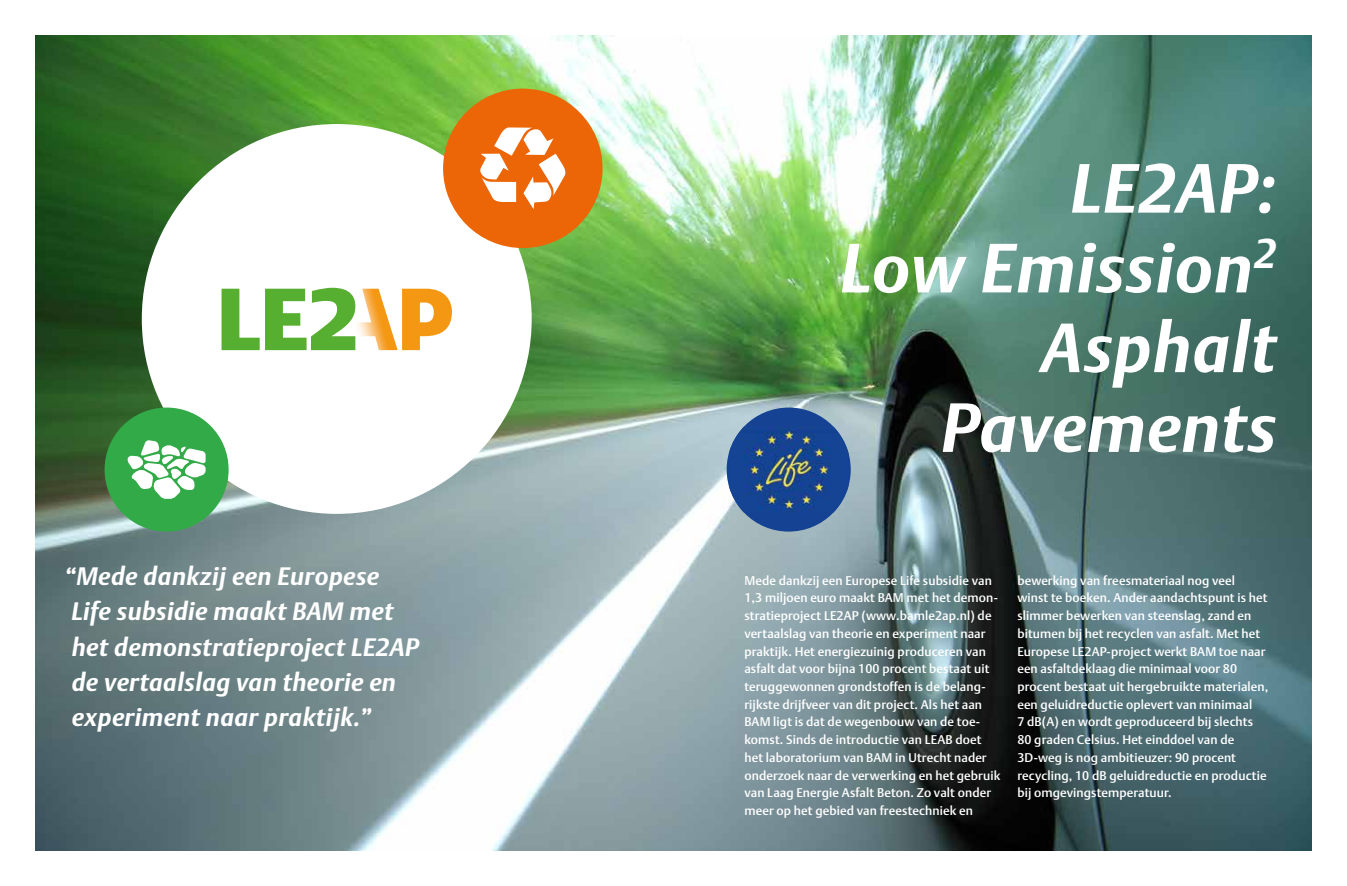
<style>
.page{position:relative;width:1347px;height:886px;background:#fff}
.page>*{position:absolute;margin:0;border:0;box-sizing:border-box;transform-origin:0 0}
.t1{font:italic 700 68.75px/79.8px "DTL Argo T";letter-spacing:.02em;color:#fff;text-align:right}
.t2{font:italic 700 25px/35.4px "DTL Argo T";letter-spacing:.02em;color:#fff}
.t3{font:12.5px/17.8px "DTL Argo T Medium";letter-spacing:.01em;color:#fff}
</style>
<div class="page">
<img style="left:35px;top:35px;width:1276px;height:815px">
<div style="left:142px;top:124px;width:389px;height:390px;background:#fff;border-radius:50%"></div>
<svg style="left:221px;top:288px;width:231px;height:62px"></svg>
<div style="left:443px;top:89px;width:159px;height:159px;background:#ec6608;border-radius:50%"></div>
<svg style="left:480px;top:127px;width:86px;height:82px"></svg>
<div style="left:105px;top:407px;width:124px;height:124px;background:#31aa47;border-radius:50%"></div>
<svg style="left:127px;top:440px;width:79px;height:59px"></svg>
<div style="left:726px;top:407px;width:124px;height:124px;background:#154292;border-radius:50%"></div>
<img style="left:729px;top:426px;width:119px;height:87px">
<h1 class="t1" style="left:840px;top:148px;width:437px">LE2AP:<br>Low Emission<sup>2<br></sup>Asphalt<br>Pavements</h1>
<h2 class="t2" style="left:64px;top:558px;width:356px">“Mede dankzij een Europese<br>Life subsidie maakt BAM met het demonstratieproject LE2AP de vertaalslag van theorie en experiment naar praktijk.”</h2>
<p class="t3" style="left:744px;top:571px;width:257px">Mede dankzij een Europese Life subsidie van 1,3 miljoen euro maakt BAM met het demon&shy;stratieproject LE2AP (www.bamle2ap.nl) de vertaalslag van theorie en experiment naar praktijk. Het energiezuinig produceren van asfalt dat voor bijna 100 procent bestaat uit teruggewonnen grondstoffen is de belang&shy;rijkste drijfveer van dit project. Als het aan BAM ligt is dat de wegenbouw van de toe&shy;komst. Sinds de introductie van LEAB doet het laboratorium van BAM in Utrecht nader onderzoek naar de verwerking en het gebruik van Laag Energie Asfalt Beton. Zo valt onder meer op het gebied van freestechniek en</p>
<p class="t3" style="left:1017px;top:571px;width:253px">bewerking van freesmateriaal nog veel winst te boeken. Ander aandachtspunt is het slimmer bewerken van steenslag, zand en bitumen bij het recyclen van asfalt. Met het Europese LE2AP-project werkt BAM toe naar een asfaltdeklaag die minimaal voor 80 procent bestaat uit hergebruikte materialen, een geluidreductie oplevert van minimaal<br>7 dB(A) en wordt geproduceerd bij slechts 80 graden Celsius. Het einddoel van de 3D-weg is nog ambitieuzer: 90 procent recycling, 10 dB geluidreductie en productie bij omgevingstemperatuur.</p>
</div>
